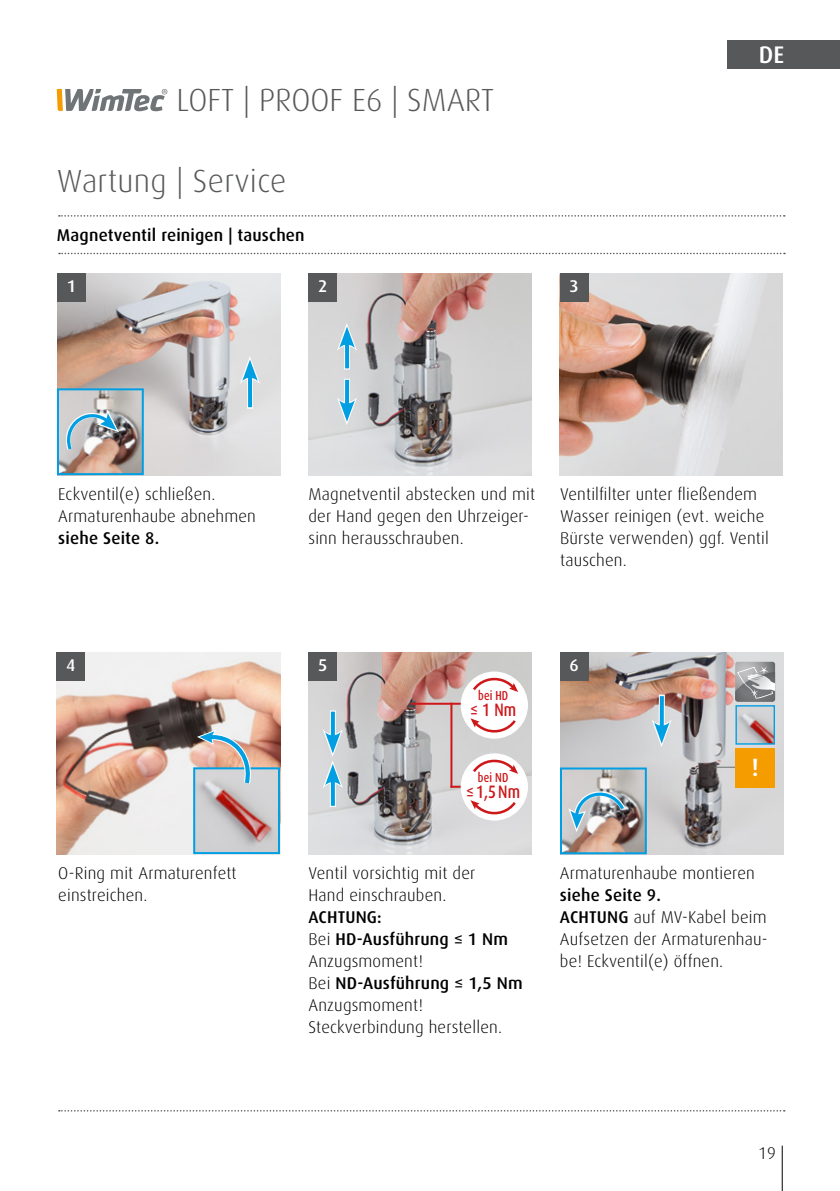
<style>
.page{position:relative;width:840px;height:1191px;background:#fff}
.page>*{position:absolute;margin:0;border:0;box-sizing:border-box;transform-origin:0 0}
.t1{font:300 32px "Dax";color:#57585a}
.t2{font:500 25px "Dax";color:#fff}
.t3{font:500 24px "Dax";color:#fff}
.t4{font:500 18px "Dax";color:#cd1719;scale:.8 1}
.t5{font:300 17px/22px "Dax";letter-spacing:.01em;color:#000}
.t6{font:500 17px "Dax";letter-spacing:.01em;color:#000}
.t7{font:500 17px "Dax";color:#fff}
.t8{font:500 13px "Dax";letter-spacing:.01em;color:#cd1719;scale:.8 1}
.s1{font-weight:500}
</style>
<div class="page">
<hr style="left:781px;top:1145px;width:1px;height:46px;background:#000">
<div style="left:726px;top:40px;width:113px;height:28px;background:#57585a"></div>
<svg style="left:57px;top:89px;width:110px;height:22px"></svg>
<svg style="left:59px;top:215px;width:725px;height:2px"></svg>
<svg style="left:59px;top:1110px;width:725px;height:1px"></svg>
<img style="left:57px;top:652px;width:223px;height:202px">
<img style="left:559px;top:273px;width:223px;height:202px">
<img style="left:308px;top:652px;width:223px;height:202px">
<img style="left:308px;top:273px;width:223px;height:202px">
<svg style="left:59px;top:253px;width:725px;height:1px"></svg>
<div style="left:57px;top:652px;width:28px;height:28px;background:#57585a"></div>
<div style="left:308px;top:273px;width:28px;height:28px;background:#57585a"></div>
<div style="left:308px;top:652px;width:28px;height:28px;background:#57585a"></div>
<div style="left:559px;top:273px;width:29px;height:28px;background:#57585a"></div>
<svg style="left:344px;top:379px;width:6px;height:18px"></svg>
<svg style="left:345px;top:380px;width:4px;height:17px"></svg>
<svg style="left:336px;top:397px;width:21px;height:28px"></svg>
<svg style="left:329px;top:710px;width:7px;height:19px"></svg>
<div style="left:330px;top:711px;width:5px;height:28px;background:#009fe3"></div>
<svg style="left:344px;top:351px;width:6px;height:18px"></svg>
<svg style="left:345px;top:351px;width:4px;height:17px"></svg>
<svg style="left:336px;top:323px;width:21px;height:28px"></svg>
<svg style="left:329px;top:788px;width:7px;height:19px"></svg>
<div style="left:330px;top:778px;width:5px;height:27px;background:#009fe3"></div>
<svg style="left:322px;top:729px;width:21px;height:59px"></svg>
<img style="left:196px;top:770px;width:81px;height:81px">
<div style="left:193px;top:767px;width:87px;height:87px;border:2px solid #009fe3"></div>
<svg style="left:197px;top:727px;width:54px;height:63px;background:#bfc0c2"></svg>
<img style="left:57px;top:273px;width:223px;height:202px">
<div style="left:247px;top:373px;width:6px;height:36px;background:#ccebf9"></div>
<svg style="left:248px;top:384px;width:4px;height:23px"></svg>
<svg style="left:240px;top:356px;width:20px;height:28px"></svg>
<div style="left:57px;top:273px;width:28px;height:28px;background:#57585a"></div>
<img style="left:60px;top:391px;width:81px;height:81px">
<div style="left:57px;top:388px;width:87px;height:87px;border:2px solid #009fe3"></div>
<svg style="left:65px;top:407px;width:54px;height:48px;background:#acb6ba"></svg>
<hr style="left:410px;top:702px;width:51px;height:2px;background:#cd1719">
<hr style="left:450px;top:702px;width:2px;height:85px;background:#cd1719">
<hr style="left:450px;top:785px;width:36px;height:2px;background:#cd1719">
<div style="left:460px;top:753px;width:67px;height:67px;background:#fff;border-radius:50%"></div>
<svg style="left:468px;top:758px;width:51px;height:16px"></svg>
<svg style="left:468px;top:800px;width:52px;height:15px"></svg>
<div style="left:460px;top:671px;width:67px;height:67px;background:#fff;border-radius:50%"></div>
<svg style="left:468px;top:677px;width:51px;height:15px"></svg>
<svg style="left:468px;top:718px;width:52px;height:15px"></svg>
<img style="left:560px;top:652px;width:223px;height:202px">
<div style="left:658px;top:694px;width:6px;height:36px;background:#fff"></div>
<svg style="left:659px;top:696px;width:4px;height:23px"></svg>
<svg style="left:651px;top:719px;width:20px;height:28px"></svg>
<img style="left:562px;top:770px;width:81px;height:81px">
<div style="left:559px;top:767px;width:87px;height:87px;border:2px solid #009fe3"></div>
<svg style="left:566px;top:790px;width:63px;height:42px;background:#a6afb3"></svg>
<div style="left:559px;top:652px;width:29px;height:28px;background:#57585a"></div>
<hr style="left:714px;top:766px;width:31px;height:1px;background:#6f7171">
<div style="left:734px;top:748px;width:40px;height:40px;background:#f59c00"></div>
<svg style="left:734px;top:662px;width:40px;height:39px;background:#a2a2a4"></svg>
<img style="left:737px;top:707px;width:35px;height:35px">
<div style="left:735px;top:705px;width:39px;height:39px;border:1px solid #009fe3"></div>
<h1 class="t1" style="left:176px;top:83px;width:319px">LOFT | PROOF E6 | SMART</h1>
<h1 class="t1" style="left:57px;top:163px;width:231px">Wartung | Service</h1>
<p class="t6" style="left:57px;top:226px;width:249px">Magnetventil reinigen | tauschen</p>
<p class="t7" style="left:67px;top:277px;width:11px">1</p>
<p class="t7" style="left:569px;top:277px;width:11px">3</p>
<p class="t7" style="left:318px;top:277px;width:11px">2</p>
<h3 class="t3" style="left:758px;top:41px;width:27px">DE</h3>
<p class="t5" style="left:58px;top:483px;width:199px">Eckventil(e) schließen.<br>Armaturenhaube abnehmen</p>
<p class="t6" style="left:58px;top:528px;width:102px">siehe Seite 8.</p>
<p class="t5" style="left:308px;top:483px;width:228px">Magnetventil abstecken und mit der Hand gegen den Uhrzeiger&shy;sinn herausschrauben.</p>
<p class="t5" style="left:559px;top:483px;width:210px">Ventilfilter unter fließendem<br>Wasser reinigen (evt. weiche<br>Bürste verwenden) ggf. Ventil tauschen.</p>
<p class="t7" style="left:66px;top:656px;width:11px">4</p>
<p class="t7" style="left:318px;top:656px;width:11px">5</p>
<p class="t7" style="left:569px;top:656px;width:11px">6</p>
<p class="t8" style="left:478px;top:688px;width:39px">bei HD</p>
<p class="t4" style="left:470px;top:699px;width:59px">≤ 1 Nm</p>
<p class="t8" style="left:477px;top:770px;width:40px">bei ND</p>
<p class="t4" style="left:466px;top:781px;width:69px">≤ 1,5Nm</p>
<h2 class="t2" style="left:750px;top:753px;width:9px">!</h2>
<p class="t5" style="left:58px;top:862px;width:180px">O-Ring mit Armaturenfett einstreichen.</p>
<p class="t5" style="left:308px;top:862px;width:168px">Ventil vorsichtig mit der<br>Hand einschrauben.</p>
<p class="t5" style="left:308px;top:906px;width:215px"><span class="s1">ACHTUNG:<br></span>Bei <span class="s1">HD-Ausführung ≤ 1 Nm<br></span>Anzugsmoment!<br>Bei <span class="s1">ND-Ausführung ≤ 1,5 Nm<br></span>Anzugsmoment!<br>Steckverbindung herstellen.</p>
<p class="t5" style="left:559px;top:862px;width:196px">Armaturenhaube montieren</p>
<p class="t5" style="left:559px;top:884px;width:209px"><span class="s1">siehe Seite 9.<br>ACHTUNG</span> auf MV-Kabel beim<br>Aufsetzen der Armaturenhau&shy;be! Eckventil(e) öffnen.</p>
<p class="t5" style="left:757px;top:1142px;width:19px">19</p>
</div>
